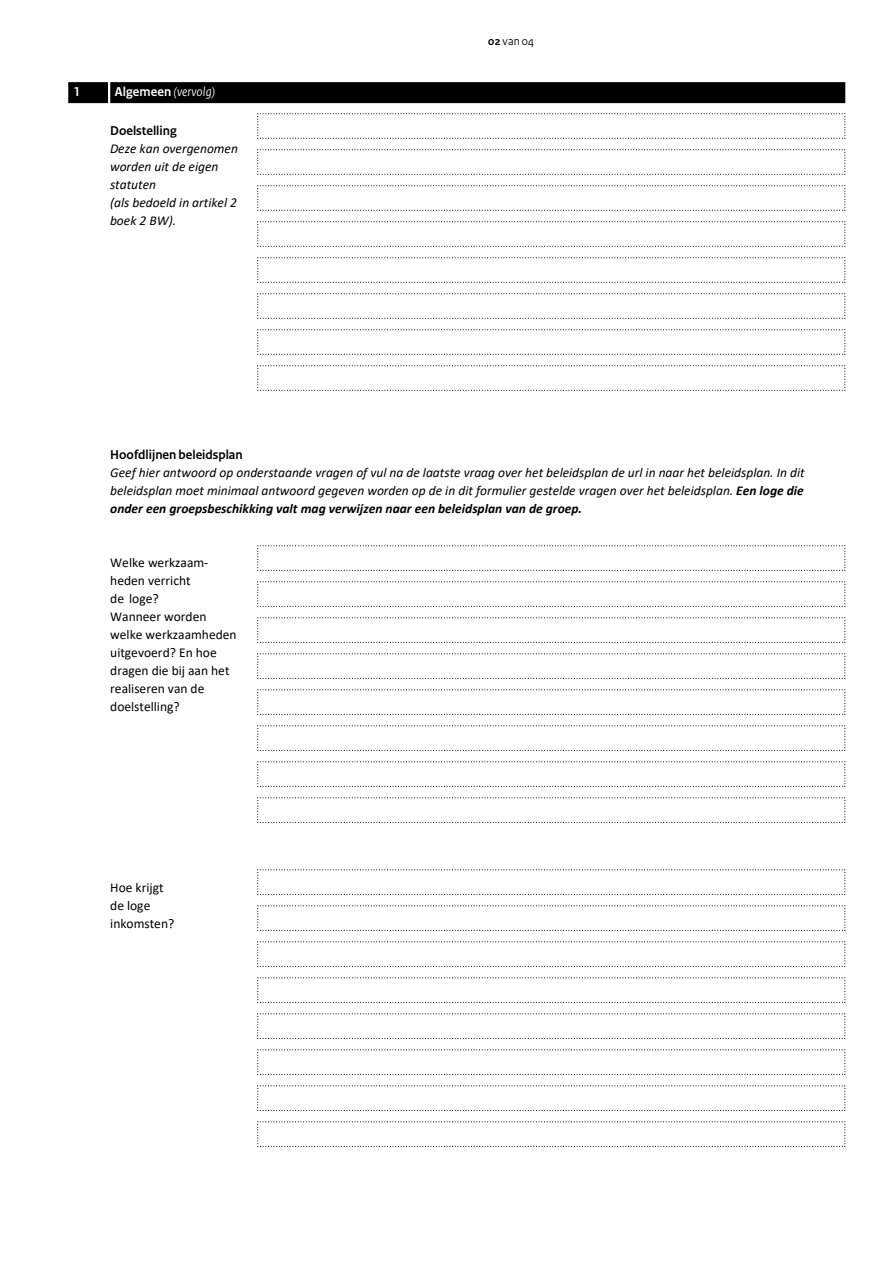
<style>
.page{position:relative;width:893px;height:1263px;background:#fff}
.page>*{position:absolute;margin:0;border:0;box-sizing:border-box;transform-origin:0 0}
.Vraag{font:italic 13.5px/18px "Calibri";color:#000}
.Vraag-2{font:13.5px/18px "Calibri";color:#000}
.Vraag-3{font:italic 13.5px "Rijksoverheid Sans Heading";letter-spacing:.01em;color:#fff}
.t1{font:700 13.5px "Rijksoverheid Sans Heading";color:#fff}
.t2{font:12px "Rijksoverheid Sans Heading";color:#000}
.s1{font-weight:700;font-style:normal}
.s2{font-family:"Rijksoverheid Sans Heading";font-weight:700;font-style:normal}
.s3{font-weight:700}
</style>
<div class="page">
<svg style="left:257px;top:113px;width:589px;height:26px"></svg>
<svg style="left:257px;top:149px;width:589px;height:26px"></svg>
<svg style="left:257px;top:185px;width:589px;height:26px"></svg>
<svg style="left:257px;top:221px;width:589px;height:26px"></svg>
<svg style="left:257px;top:257px;width:589px;height:26px"></svg>
<svg style="left:257px;top:293px;width:589px;height:26px"></svg>
<svg style="left:257px;top:329px;width:589px;height:26px"></svg>
<svg style="left:257px;top:365px;width:589px;height:26px"></svg>
<svg style="left:257px;top:545px;width:589px;height:26px"></svg>
<svg style="left:257px;top:581px;width:589px;height:26px"></svg>
<svg style="left:257px;top:617px;width:589px;height:26px"></svg>
<svg style="left:257px;top:653px;width:589px;height:26px"></svg>
<svg style="left:257px;top:689px;width:589px;height:26px"></svg>
<svg style="left:257px;top:725px;width:589px;height:26px"></svg>
<svg style="left:257px;top:761px;width:589px;height:26px"></svg>
<svg style="left:257px;top:797px;width:589px;height:26px"></svg>
<svg style="left:257px;top:869px;width:589px;height:26px"></svg>
<svg style="left:257px;top:905px;width:589px;height:26px"></svg>
<svg style="left:257px;top:941px;width:589px;height:26px"></svg>
<svg style="left:257px;top:977px;width:589px;height:26px"></svg>
<svg style="left:257px;top:1013px;width:589px;height:26px"></svg>
<svg style="left:257px;top:1049px;width:589px;height:26px"></svg>
<svg style="left:257px;top:1085px;width:589px;height:26px"></svg>
<svg style="left:257px;top:1121px;width:589px;height:26px"></svg>
<div style="left:110px;top:82px;width:735px;height:21px;background:#000"></div>
<div style="left:68px;top:82px;width:40px;height:21px;background:#000"></div>
<p class="t1" style="left:74px;top:84px;width:8px">1</p>
<p class="Vraag-3" style="left:115px;top:84px;width:102px"><span class="s1">Algemeen</span> (vervolg)</p>
<p class="Vraag" style="left:110px;top:121px;width:130px"><span class="s2">Doelstelling<br></span>Deze kan overgenomen worden uit de eigen statuten<br>(als bedoeld in artikel 2 boek 2 BW).</p>
<p class="t2" style="left:488px;top:34px;width:47px"><span class="s3">02</span> van 04</p>
<p class="Vraag" style="left:110px;top:445px;width:696px"><span class="s2">Hoofdlijnen beleidsplan<br></span>Geef hier antwoord op onderstaande vragen of vul na de laatste vraag over het beleidsplan de url in naar het beleidsplan. In dit beleidsplan moet minimaal antwoord gegeven worden op de in dit formulier gestelde vragen over het beleidsplan. <span class="s3">Een loge die onder een groepsbeschikking valt mag verwijzen naar een beleidsplan van de groep.</span></p>
<p class="Vraag-2" style="left:110px;top:554px;width:128px">Welke werkzaam&shy;heden verricht<br>de loge?<br>Wanneer worden welke werkzaamheden uitgevoerd? En hoe dragen die bij aan het realiseren van de doelstelling?</p>
<p class="Vraag-2" style="left:110px;top:878px;width:66px">Hoe krijgt de loge inkomsten?</p>
</div>
